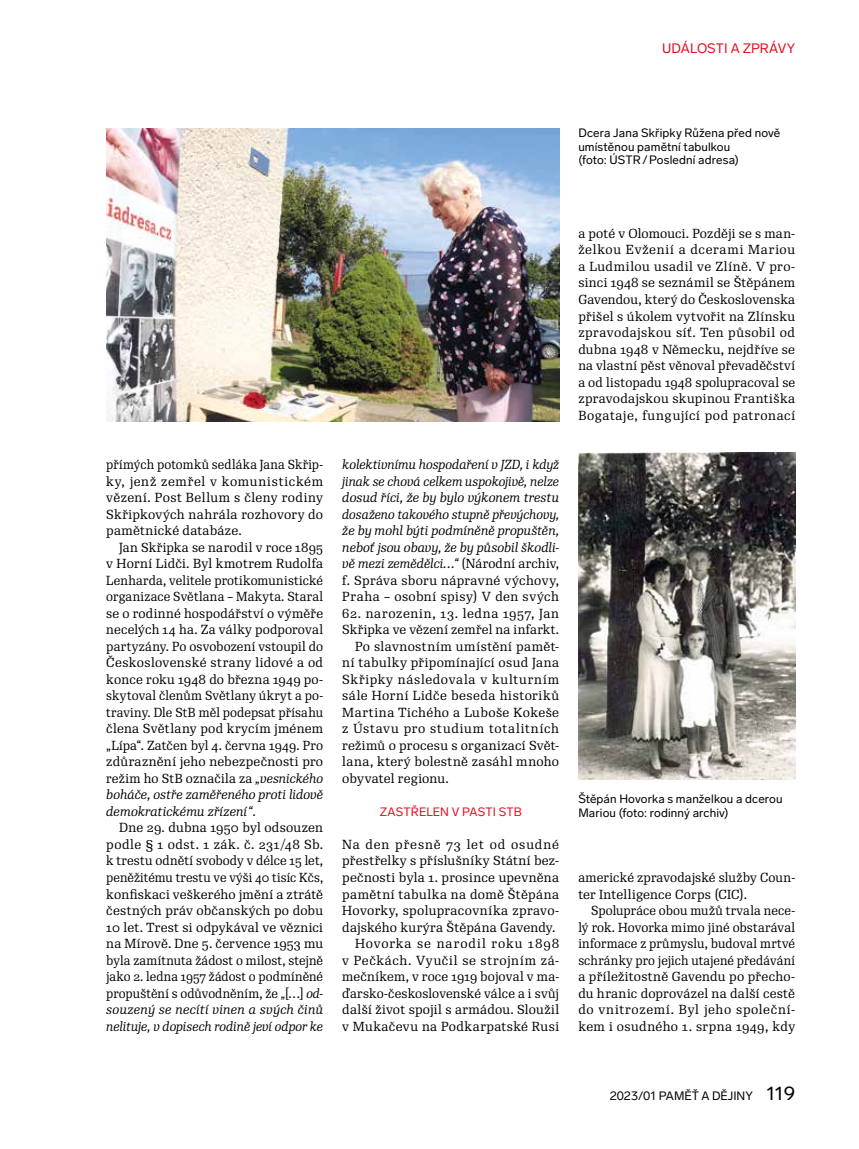
<style>
.page{position:relative;width:859px;height:1149px;background:#fff}
.page>*{position:absolute;margin:0;border:0;box-sizing:border-box;transform-origin:0 0}
.t1{font:13.5px "Lab Grotesque";color:#e40e20}
.t2{font:12.75px/16.5px "Re Public Std";letter-spacing:.03em;color:#000;text-align:justify}
.t3{font:italic 12.75px/16.5px "Re Public Std";color:#000;text-align:justify}
.t4{font:12.75px/16.5px "Re Public Std";letter-spacing:.03em;color:#000;text-align:justify;scale:.96 1}
.t5{font:12.75px/16.5px "Re Public Std";letter-spacing:.03em;color:#000;text-align:justify;scale:.95 1}
.t6{font:12.75px/16.5px "Re Public Std";letter-spacing:.01em;color:#000}
.t7{font:12.75px "Re Public Std";letter-spacing:.05em;color:#000}
.t8{font:12.75px "Re Public Std";letter-spacing:.055em;color:#000}
.t9{font:12.75px "Re Public Std";letter-spacing:.06em;color:#000}
.t10{font:12px/13.5px "Lab Grotesque";letter-spacing:.01em;color:#000}
.t11{font:12px "Lab Grotesque";letter-spacing:.005em;color:#e40e20}
.s1{font-style:italic}
.s2{font-style:normal}
.s3{font-size:19.5px}
</style>
<div class="page">
<img style="left:106px;top:128px;width:453px;height:293px">
<img style="left:578px;top:452px;width:217px;height:327px">
<p class="t1" style="left:662px;top:39px;width:134px">UDÁLOSTI A ZPRÁVY</p>
<p class="t10" style="left:578px;top:126px;width:203px">Dcera Jana Skřipky Růžena před nově umístěnou pamětní tabulkou<br>(foto: ÚSTR/Poslední adresa)</p>
<p class="t5" style="left:106px;top:456px;width:230px">přímých potomků sedláka Jana Skřip&shy;ky, jenž zemřel v komunistickém vězení. Post Bellum s členy rodiny Skřipkových nahrála rozhovory do pamětnické databáze.</p>
<p class="t2" style="left:106px;top:539px;width:218px;text-indent:13px">Jan Skřipka se narodil v roce 1895 v Horní Lidči. Byl kmotrem Rudolfa Lenharda, velitele protikomunistické organizace Světlana – Makyta. Staral se o rodinné hospodářství o výměře necelých 14 ha. Za války podporoval partyzány. Po osvobození vstoupil do Československé strany lidové a od konce roku 1948 do března 1949 po&shy;skytoval členům Světlany úkryt a po&shy;traviny. Dle StB měl podepsat přísahu člena Světlany pod krycím jménem „Lípa“. Zatčen byl 4. června 1949. Pro zdůraznění jeho nebezpečnosti pro režim ho StB označila za <span class="s1">„vesnického boháče, ostře zaměřeného proti lidově demokratickému zřízení“</span>.</p>
<p class="t2" style="left:106px;top:819px;width:218px;text-indent:13px">Dne 29. dubna 1950 byl odsouzen podle § 1 odst. 1 zák. č. 231/48 Sb. k trestu odnětí svobody v délce 15 let, peněžitému trestu ve výši 40 tisíc Kčs, konfiskaci veškerého jmění a ztrátě čestných práv občanských po dobu 10 let. Trest si odpykával ve věznici na Mírově. Dne 5. července 1953 mu byla zamítnuta žádost o milost, stejně jako 2. ledna 1957 žádost o podmíněné propuštění s odůvodněním, že <span class="s1">„</span>[…] <span class="s1">od&shy;souzený se necítí vinen a svých činů nelituje, v dopisech rodině jeví odpor ke</span></p>
<p class="t3" style="left:342px;top:456px;width:218px">kolektivnímu hospodaření v JZD, i když jinak se chová celkem uspokojivě, nelze dosud říci, že by bylo výkonem trestu dosaženo takového stupně převýchovy, že by mohl býti podmíněně propuštěn, neboť jsou obavy, že by působil škodli&shy;vě mezi zemědělci…“ <span class="s2">(Národní archiv, f. Správa sboru nápravné výchovy, Praha – osobní spisy) V den svých</span></p>
<p class="t7" style="left:342px;top:605px;width:218px">62. narozenin, 13. ledna 1957, Jan</p>
<p class="t6" style="left:342px;top:621px;width:218px">Skřipka ve vězení zemřel na infarkt.</p>
<p class="t2" style="left:355px;top:638px;width:206px">Po slavnostním umístění pamět-</p>
<p class="t2" style="left:342px;top:654px;width:218px">ní tabulky připomínající osud Jana</p>
<p class="t8" style="left:342px;top:671px;width:218px">Skřipky následovala v kulturním</p>
<p class="t2" style="left:342px;top:687px;width:218px">sále Horní Lidče beseda historiků</p>
<p class="t2" style="left:342px;top:704px;width:218px">Martina Tichého a Luboše Kokeše</p>
<p class="t9" style="left:342px;top:720px;width:218px">z Ústavu pro studium totalitních</p>
<p class="t2" style="left:342px;top:737px;width:218px">režimů o procesu s organizací Svět-</p>
<p class="t2" style="left:342px;top:753px;width:218px">lana, který bolestně zasáhl mnoho</p>
<p class="t6" style="left:342px;top:770px;width:108px">obyvatel regionu.</p>
<p class="t11" style="left:380px;top:803px;width:143px">ZASTŘELEN V PASTI STB</p>
<p class="t2" style="left:342px;top:836px;width:218px;text-align:right">Na den přesně 73 let od osudné přestřelky s příslušníky Státní bez&shy;pečnosti byla 1. prosince upevněna pamětní tabulka na domě Štěpána Hovorky, spolupracovníka zpravo&shy;dajského kurýra Štěpána Gavendy.<br>Hovorka se narodil roku 1898<br>v Pečkách. Vyučil se strojním zá&shy;mečníkem, v roce 1919 bojoval v ma&shy;ďarsko-československé válce a i svůj další život spojil s armádou. Sloužil v Mukačevu na Podkarpatské Rusi</p>
<p class="t2" style="left:578px;top:225px;width:218px">a poté v Olomouci. Později se s man&shy;želkou Evženií a dcerami Mariou a Ludmilou usadil ve Zlíně. V pro&shy;sinci 1948 se seznámil se Štěpánem Gavendou, který do Československa přišel s úkolem vytvořit na Zlínsku zpravodajskou síť. Ten působil od dubna 1948 v Německu, nejdříve se na vlastní pěst věnoval převaděčství a od listopadu 1948 spolupracoval se zpravodajskou skupinou Františka Bogataje, fungující pod patronací</p>
<p class="t10" style="left:578px;top:791px;width:206px">Štěpán Hovorka s manželkou a dcerou<br>Mariou (foto: rodinný archiv)</p>
<p class="t6" style="left:578px;top:869px;width:218px">americké zpravodajské služby Coun&shy;ter Intelligence Corps (CIC).</p>
<p class="t4" style="left:578px;top:902px;width:227px;text-indent:13px">Spolupráce obou mužů trvala nece&shy;lý rok. Hovorka mimo jiné obstarával informace z průmyslu, budoval mrtvé schránky pro jejich utajené předávání a příležitostně Gavendu po přecho&shy;du hranic doprovázel na další cestě do vnitrozemí. Byl jeho společní&shy;kem i osudného 1. srpna 1949, kdy</p>
<p class="t10" style="left:610px;top:1088px;width:187px">2023/01 PAMĚŤ A DĚJINY <span class="s3">119</span></p>
</div>
